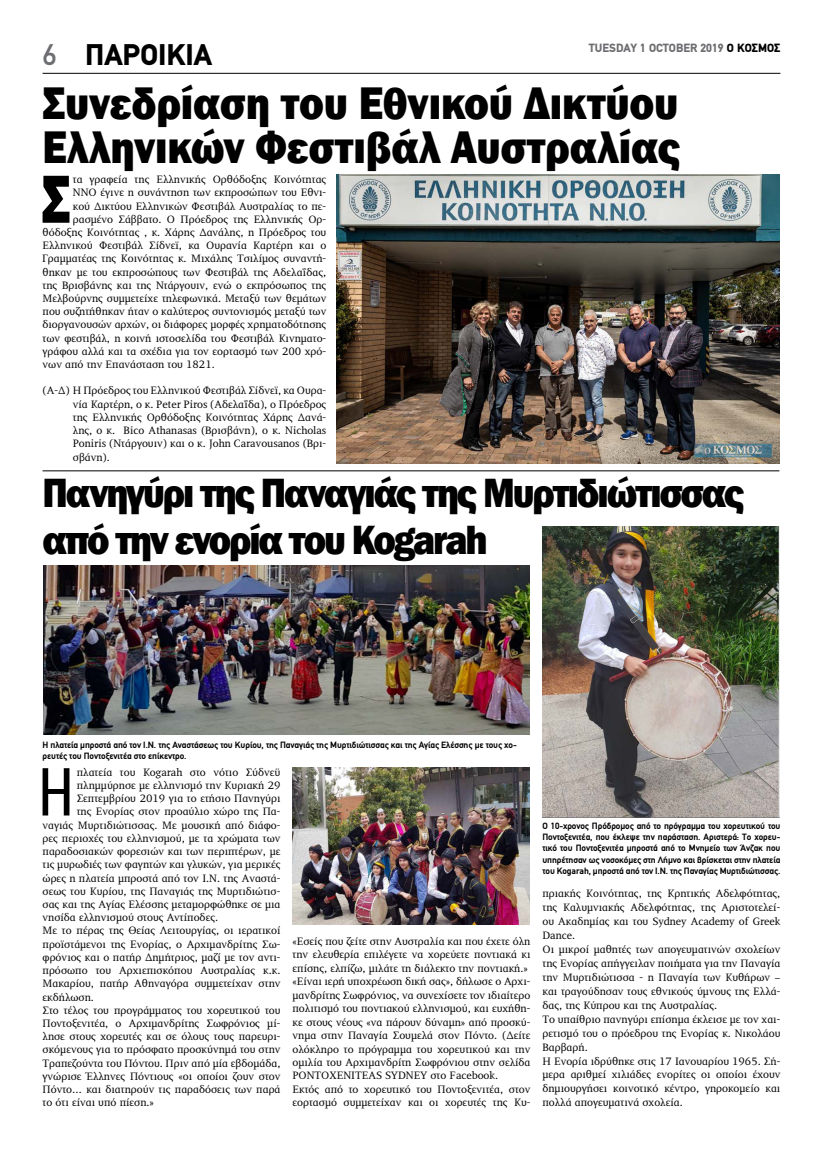
<style>
.page{position:relative;width:823px;height:1149px;background:#fff}
.page>*{position:absolute;margin:0;border:0;box-sizing:border-box;transform-origin:0 0}
.t1{font:800 70.4px "Franklin Gothic";color:#000;scale:.75 1}
.t2{font:67.9px "PF Din Text Condensed";color:#000}
.t3{font:800 47px/44.2px "Franklin Gothic";letter-spacing:-.005em;color:#000;scale:.89 1}
.t4{font:800 42px/47px "Franklin Gothic";letter-spacing:-.055em;color:#000;scale:.9 1}
.t5{font:900 30px "PF Din Text";color:#000}
.t6{font:900 12px "PF Din Text";color:#6d6e71}
.t7{font:11px/14px "PF Diplomat";color:#000}
.t8{font:700 9.2px/11px "PF Din Text";letter-spacing:-.01em;color:#000;text-align:justify}
.s1{color:#000}
.s2{font-weight:500;color:#6d6e71}
</style>
<div class="page">
<hr style="left:43px;top:73px;width:737px;height:1px;background:#000">
<img style="left:336px;top:175px;width:443px;height:288px">
<hr style="left:43px;top:470px;width:736px;height:1px;background:#000">
<img style="left:542px;top:526px;width:237px;height:291px">
<img style="left:43px;top:565px;width:486px;height:169px">
<img style="left:292px;top:767px;width:237px;height:157px">
<p class="t6" style="left:588px;top:40px;width:193px">TUESDAY 1 OCTOBER 2019 <span class="s1">Ο ΚΟΣΜΟΣ</span></p>
<h3 class="t5" style="left:43px;top:37px;width:171px"><span class="s2">6</span> ΠΑΡΟΙΚΙΑ</h3>
<h3 class="t3" style="left:43px;top:80px;width:718px">Συνεδρίαση του Εθνικού Δικτύου<br>Ελληνικών Φεστιβάλ Αυστραλίας</h3>
<h1 class="t1" style="left:41px;top:153px;width:40px">Σ</h1>
<p class="t7" style="left:73px;top:173px;width:255px">τα γραφεία της Ελληνικής Ορθόδοξης Κοινότητας</p>
<p class="t7" style="left:73px;top:186px;width:255px">ΝΝΟ έγινε η συνάντηση των εκπροσώπων του Εθνι-</p>
<p class="t7" style="left:73px;top:199px;width:255px">κού ∆ικτύου Ελληνικών Φεστιβάλ Αυστραλίας το πε-</p>
<p class="t7" style="left:73px;top:212px;width:255px">ρασµένο Σάββατο. Ο Πρόεδρος της Ελληνικής Ορ-</p>
<p class="t7" style="left:43px;top:225px;width:285px">θόδοξης Κοινότητας , κ. Χάρης ∆ανάλης, η Πρόεδρος του</p>
<p class="t7" style="left:43px;top:239px;width:285px">Ελληνικού Φεστιβάλ Σίδνεϊ, κα Ουρανία Καρτέρη και ο</p>
<p class="t7" style="left:43px;top:252px;width:285px">Γραµµατέας της Κοινότητας κ. Μιχάλης Τσιλίµος συναντή-</p>
<p class="t7" style="left:43px;top:265px;width:285px">θηκαν µε του εκπροσώπους των Φεστιβάλ της Αδελαΐδας,</p>
<p class="t7" style="left:43px;top:278px;width:285px">της Βρισβάνης και της Ντάργουιν, ενώ ο εκπρόσωπος της</p>
<p class="t7" style="left:43px;top:291px;width:285px">Μελβούρνης συµµετείχε τηλεφωνικά. Μεταξύ των θεµάτων</p>
<p class="t7" style="left:43px;top:305px;width:285px">που συζητήθηκαν ήταν ο καλύτερος συντονισµός µεταξύ των</p>
<p class="t7" style="left:43px;top:318px;width:285px">διοργανουσών αρχών, οι διάφορες µορφές χρηµατοδότησης</p>
<p class="t7" style="left:43px;top:331px;width:285px">των φεστιβάλ, η κοινή ιστοσελίδα του Φεστιβάλ Κινηµατο-</p>
<p class="t7" style="left:43px;top:344px;width:285px">γράφου αλλά και τα σχέδια για τον εορτασµό των 200 χρό-</p>
<p class="t7" style="left:43px;top:357px;width:174px">νων από την Επανάσταση του 1821.</p>
<p class="t7" style="left:73px;top:384px;width:255px;line-height:13.2px;text-align:justify;text-indent:-30px">(Α-∆) Η Πρόεδρος του Ελληνικού Φεστιβάλ Σίδνεϊ, κα Ουρα&shy;νία Καρτέρη, ο κ. Peter Piros (Αδελαΐδα), ο Πρόεδρος της Ελληνικής Ορθόδοξης Κοινότητας Χάρης ∆ανά&shy;λης, ο κ. Bico Athanasas (Βρισβάνη), ο κ. Nicholas Poniris (Ντάργουιν) και ο κ. John Caravousanos (Βρι&shy;σβάνη).</p>
<h3 class="t4" style="left:43px;top:469px;width:781px">Πανηγύρι της Παναγιάς της Μυρτιδιώτισσας από την ενορία του Kogarah</h3>
<p class="t8" style="left:43px;top:738px;width:475px">Η πλατεία µπροστά από τον Ι.Ν. της Αναστάσεως του Κυρίου, της Παναγιάς της Μυρτιδιώτισσας και της Αγίας Ελέσσης µε τους χο&shy;ρευτές του Ποντοξενιτέα στο επίκεντρο.</p>
<h2 class="t2" style="left:38px;top:752px;width:37px">Η</h2>
<p class="t7" style="left:77px;top:765px;width:205px">πλατεία του Kogarah στο νότιο Σύδνεϋ</p>
<p class="t7" style="left:77px;top:778px;width:205px">πληµµύρησε µε ελληνισµό την Κυριακή 29</p>
<p class="t7" style="left:77px;top:791px;width:205px">Σεπτεµβρίου 2019 για το ετήσιο Πανηγύρι</p>
<p class="t7" style="left:77px;top:804px;width:205px">της Ενορίας στον προαύλιο χώρο της Πα-</p>
<p class="t7" style="left:43px;top:818px;width:239px">ναγιάς Μυρτιδιώτισσας. Με µουσική από διάφο-</p>
<p class="t7" style="left:43px;top:831px;width:239px">ρες περιοχές του ελληνισµού, µε τα χρώµατα των</p>
<p class="t7" style="left:43px;top:844px;width:239px">παραδοσιακών φορεσιών και των περιπτέρων, µε</p>
<p class="t7" style="left:43px;top:857px;width:239px">τις µυρωδιές των φαγητών και γλυκών, για µερικές</p>
<p class="t7" style="left:43px;top:870px;width:239px">ώρες η πλατεία µπροστά από τον Ι.Ν. της Αναστά-</p>
<p class="t7" style="left:43px;top:884px;width:239px">σεως του Κυρίου, της Παναγιάς της Μυρτιδιώτισ-</p>
<p class="t7" style="left:43px;top:897px;width:239px">σας και της Αγίας Ελέσσης µεταµορφώθηκε σε µια</p>
<p class="t7" style="left:43px;top:910px;width:177px">νησίδα ελληνισµού στους Αντίποδες.</p>
<p class="t7" style="left:43px;top:923px;width:239px">Με το πέρας της Θείας Λειτουργίας, οι ιερατικοί</p>
<p class="t7" style="left:43px;top:937px;width:239px">προϊστάµενοι της Ενορίας, ο Αρχιµανδρίτης Σω-</p>
<p class="t7" style="left:43px;top:950px;width:239px">φρόνιος και ο πατήρ ∆ηµήτριος, µαζί µε τον αντι-</p>
<p class="t7" style="left:43px;top:963px;width:239px">πρόσωπο του Αρχιεπισκόπου Αυστραλίας κ.κ.</p>
<p class="t7" style="left:43px;top:976px;width:239px">Μακαρίου, πατήρ Αθηναγόρα συµµετείχαν στην</p>
<p class="t7" style="left:43px;top:989px;width:53px">εκδήλωση.</p>
<p class="t7" style="left:43px;top:1003px;width:239px">Στο τέλος του προγράµµατος του χορευτικού του</p>
<p class="t7" style="left:43px;top:1016px;width:239px">Ποντοξενιτέα, ο Αρχιµανδρίτης Σωφρόνιος µί-</p>
<p class="t7" style="left:43px;top:1029px;width:239px">λησε στους χορευτές και σε όλους τους παρευρι-</p>
<p class="t7" style="left:43px;top:1042px;width:239px">σκόµενους για το πρόσφατο προσκύνηµά του στην</p>
<p class="t7" style="left:43px;top:1055px;width:239px">Τραπεζούντα του Πόντου. Πριν από µία εβδοµάδα,</p>
<p class="t7" style="left:43px;top:1069px;width:239px">γνώρισε Έλληνες Πόντιους «οι οποίοι ζουν στον</p>
<p class="t7" style="left:43px;top:1082px;width:239px">Πόντο… και διατηρούν τις παραδόσεις των παρά</p>
<p class="t7" style="left:43px;top:1095px;width:113px">το ότι είναι υπό πίεση.»</p>
<p class="t7" style="left:292px;top:934px;width:239px;line-height:13.4px">«Εσείς που ζείτε στην Αυστραλία και που έχετε όλη την ελευθερία επιλέγετε να χορεύετε ποντιακά κι επίσης, ελπίζω, µιλάτε τη διάλεκτο την ποντιακή.» «Είναι ιερή υποχρέωση δική σας», δήλωσε ο Αρχι&shy;µανδρίτης Σωφρόνιος, να συνεχίσετε τον ιδιαίτερο πολιτισµό του ποντιακού ελληνισµού, και ευχήθη&shy;κε στους νέους «να πάρουν δύναµη» από προσκύ&shy;νηµα στην Παναγία Σουµελά στον Πόντο. (∆είτε ολόκληρο το πρόγραµµα του χορευτικού και την οµιλία του Αρχιµανδρίτη Σωφρόνιου στην σελίδα PONTOXENITEAS SYDNEY στο Facebook.<br>Εκτός από το χορευτικό του Ποντοξενιτέα, στον εορτασµό συµµετείχαν και οι χορευτές της Κυ-</p>
<p class="t8" style="left:542px;top:820px;width:239px">Ο 10-χρονος Πρόδροµος από το πρόγραµµα του χορευτικού του Ποντοξενιτέα, που έκλεψε την παράσταση. Aριστερά: Το χορευ&shy;τικό του Ποντοξενιτέα µπροστά από το Μνηµείο των Άνζακ που υπηρέτησαν ως νοσοκόµες στη Λήµνο και βρίσκεται στην πλατεία του Kogarah, µπροστά από τον Ι.Ν. της Παναγίας Μυρτιδιώτισσας.</p>
<p class="t7" style="left:542px;top:886px;width:239px">πριακής Κοινότητας, της Κρητικής Αδελφότητας, της Καλυµνιακής Αδελφότητας, της Αριστοτελεί&shy;ου Ακαδηµίας και του Sydney Academy of Greek Dance.<br>Οι µικροί µαθητές των απογευµατινών σχολείων της Ενορίας απήγγειλαν ποιήµατα για την Παναγία την Μυρτιδιώτισσα - η Παναγία των Κυθήρων – και τραγούδησαν τους εθνικούς ύµνους της Ελλά&shy;δας, της Κύπρου και της Αυστραλίας.<br>Το υπαίθριο πανηγύρι επίσηµα έκλεισε µε τον χαι&shy;ρετισµό του ο πρόεδρου της Ενορίας κ. Νικολάου Βαρβαρή.<br>Η Ενορία ιδρύθηκε στις 17 Ιανουαρίου 1965. Σή&shy;µερα αριθµεί χιλιάδες ενορίτες οι οποίοι έχουν δηµιουργήσει κοινοτικό κέντρο, γηροκοµείο και πολλά απογευµατινά σχολεία.</p>
</div>
